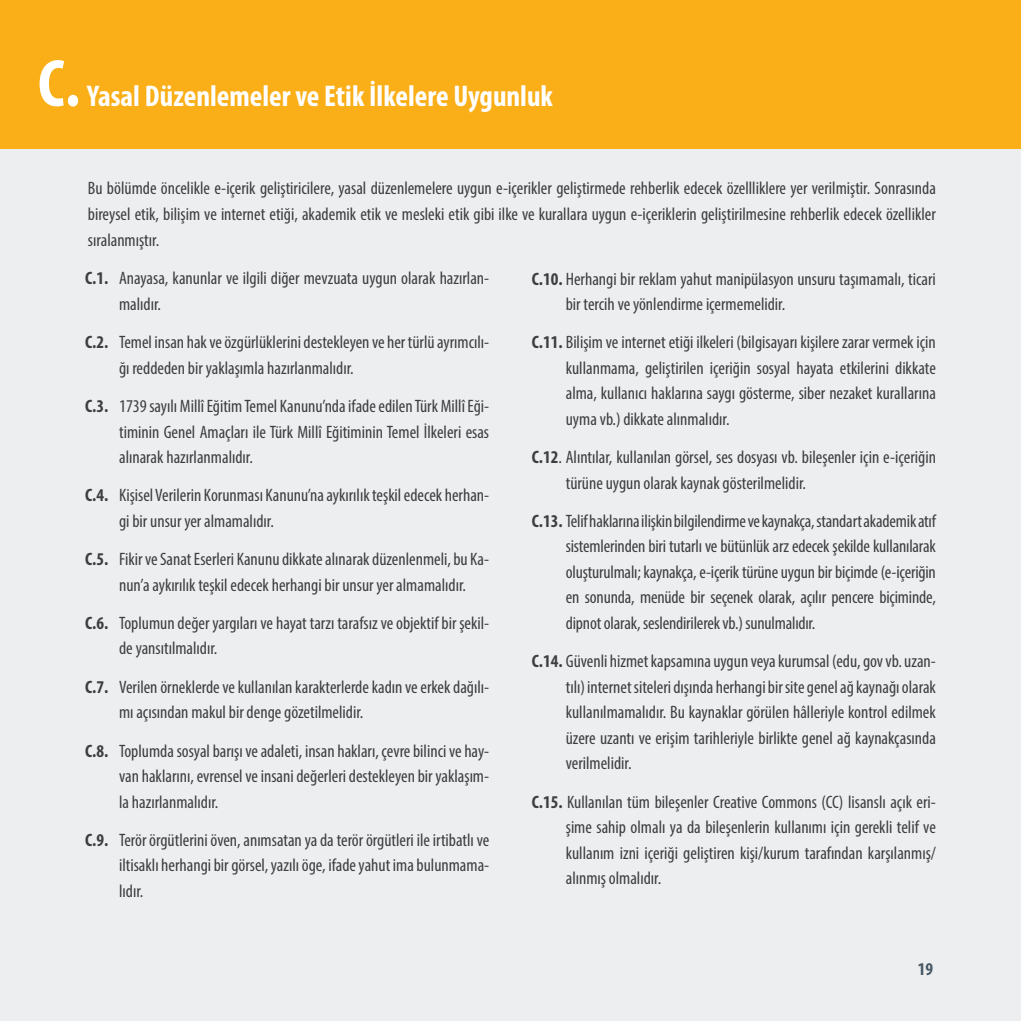
<style>
.page{position:relative;width:1021px;height:1021px;background:#fff}
.page>*{position:absolute;margin:0;border:0;box-sizing:border-box;transform-origin:0 0}
.t1{font:700 condensed 67.5px "Myriad Pro";color:#fff}
.t2{font:700 condensed 30px "Myriad Pro";color:#fff}
.t3{font:condensed 18px/25.5px "Myriad Pro";color:#3e3e3f}
.t4{font:700 condensed 18px "Myriad Pro";color:#475764}
.s1{font-weight:700}
</style>
<div class="page">
<div style="left:0;top:0;width:1020px;height:1020px;background:#eceeef"></div>
<div style="left:0;top:0;width:1020px;height:149px;background:#faaf18"></div>
<h1 class="t1" style="left:38px;top:41px;width:44px">C.</h1>
<h2 class="t2" style="left:87px;top:77px;width:467px">Yasal Düzenlemeler ve Etik İlkelere Uygunluk</h2>
<p class="t3" style="left:88px;top:175px;width:849px;text-align:justify">Bu bölümde öncelikle e-içerik geliştiricilere, yasal düzenlemelere uygun e-içerikler geliştirmede rehberlik edecek özellliklere yer verilmiştir. Sonrasında bireysel etik, bilişim ve internet etiği, akademik etik ve mesleki etik gibi ilke ve kurallara uygun e-içeriklerin geliştirilmesine rehberlik edecek özellikler sıralanmıştır.</p>
<p class="t3" style="left:119px;top:265px;width:371px;text-indent:-34px"><span class="s1">C.1.</span> Anayasa, kanunlar ve ilgili diğer mevzuata uygun olarak hazırlan&shy;malıdır.</p>
<p class="t3" style="left:119px;top:329px;width:371px;text-indent:-34px"><span class="s1">C.2.</span> Temel insan hak ve özgürlüklerini destekleyen ve her türlü ayrımcılı&shy;ğı reddeden bir yaklaşımla hazırlanmalıdır.</p>
<p class="t3" style="left:119px;top:393px;width:371px;text-align:justify;text-indent:-34px"><span class="s1">C.3.</span> 1739 sayılı Millî Eğitim Temel Kanunu’nda ifade edilen Türk Millî Eği&shy;timinin Genel Amaçları ile Türk Millî Eğitiminin Temel İlkeleri esas alınarak hazırlanmalıdır.</p>
<p class="t3" style="left:119px;top:482px;width:371px;text-indent:-34px"><span class="s1">C.4.</span> Kişisel Verilerin Korunması Kanunu’na aykırılık teşkil edecek herhan&shy;gi bir unsur yer almamalıdır.</p>
<p class="t3" style="left:119px;top:546px;width:371px;text-indent:-34px"><span class="s1">C.5.</span> Fikir ve Sanat Eserleri Kanunu dikkate alınarak düzenlenmeli, bu Ka&shy;nun’a aykırılık teşkil edecek herhangi bir unsur yer almamalıdır.</p>
<p class="t3" style="left:119px;top:610px;width:371px;text-indent:-34px"><span class="s1">C.6.</span> Toplumun değer yargıları ve hayat tarzı tarafsız ve objektif bir şekil&shy;de yansıtılmalıdır.</p>
<p class="t3" style="left:119px;top:673px;width:371px;text-indent:-34px"><span class="s1">C.7.</span> Verilen örneklerde ve kullanılan karakterlerde kadın ve erkek dağılı&shy;mı açısından makul bir denge gözetilmelidir.</p>
<p class="t3" style="left:119px;top:737px;width:371px;text-align:justify;text-indent:-34px"><span class="s1">C.8.</span> Toplumda sosyal barışı ve adaleti, insan hakları, çevre bilinci ve hay&shy;van haklarını, evrensel ve insani değerleri destekleyen bir yaklaşım&shy;la hazırlanmalıdır.</p>
<p class="t3" style="left:119px;top:826px;width:371px;text-align:justify;text-indent:-34px"><span class="s1">C.9.</span> Terör örgütlerini öven, anımsatan ya da terör örgütleri ile irtibatlı ve iltisaklı herhangi bir görsel, yazılı öge, ifade yahut ima bulunmama&shy;lıdır.</p>
<p class="t3" style="left:566px;top:265px;width:371px;text-indent:-34px"><span class="s1">C.10.</span> Herhangi bir reklam yahut manipülasyon unsuru taşımamalı, ticari bir tercih ve yönlendirme içermemelidir.</p>
<p class="t3" style="left:566px;top:329px;width:371px;text-align:justify;text-indent:-34px"><span class="s1">C.11.</span> Bilişim ve internet etiği ilkeleri (bilgisayarı kişilere zarar vermek için kullanmama, geliştirilen içeriğin sosyal hayata etkilerini dikkate alma, kullanıcı haklarına saygı gösterme, siber nezaket kurallarına uyma vb.) dikkate alınmalıdır.</p>
<p class="t3" style="left:566px;top:444px;width:371px;text-indent:-34px"><span class="s1">C.12</span>. Alıntılar, kullanılan görsel, ses dosyası vb. bileşenler için e-içeriğin türüne uygun olarak kaynak gösterilmelidir.</p>
<p class="t3" style="left:566px;top:508px;width:371px;text-align:justify;text-indent:-34px"><span class="s1">C.13.</span> Telif haklarına ilişkin bilgilendirme ve kaynakça, standart akademik atıf sistemlerinden biri tutarlı ve bütünlük arz edecek şekilde kullanılarak oluşturulmalı; kaynakça, e-içerik türüne uygun bir biçimde (e-içeriğin en sonunda, menüde bir seçenek olarak, açılır pencere biçiminde, dipnot olarak, seslendirilerek vb.) sunulmalıdır.</p>
<p class="t3" style="left:566px;top:648px;width:371px;text-align:justify;text-indent:-34px"><span class="s1">C.14.</span> Güvenli hizmet kapsamına uygun veya kurumsal (edu, gov vb. uzan&shy;tılı) internet siteleri dışında herhangi bir site genel ağ kaynağı olarak kullanılmamalıdır. Bu kaynaklar görülen hâlleriyle kontrol edilmek üzere uzantı ve erişim tarihleriyle birlikte genel ağ kaynakçasında verilmelidir.</p>
<p class="t3" style="left:566px;top:788px;width:371px;text-align:justify;text-indent:-34px"><span class="s1">C.15.</span> Kullanılan tüm bileşenler Creative Commons (CC) lisanslı açık eri&shy;şime sahip olmalı ya da bileşenlerin kullanımı için gerekli telif ve kullanım izni içeriği geliştiren kişi/kurum tarafından karşılanmış/ alınmış olmalıdır.</p>
<p class="t4" style="left:917px;top:957px;width:17px">19</p>
</div>
